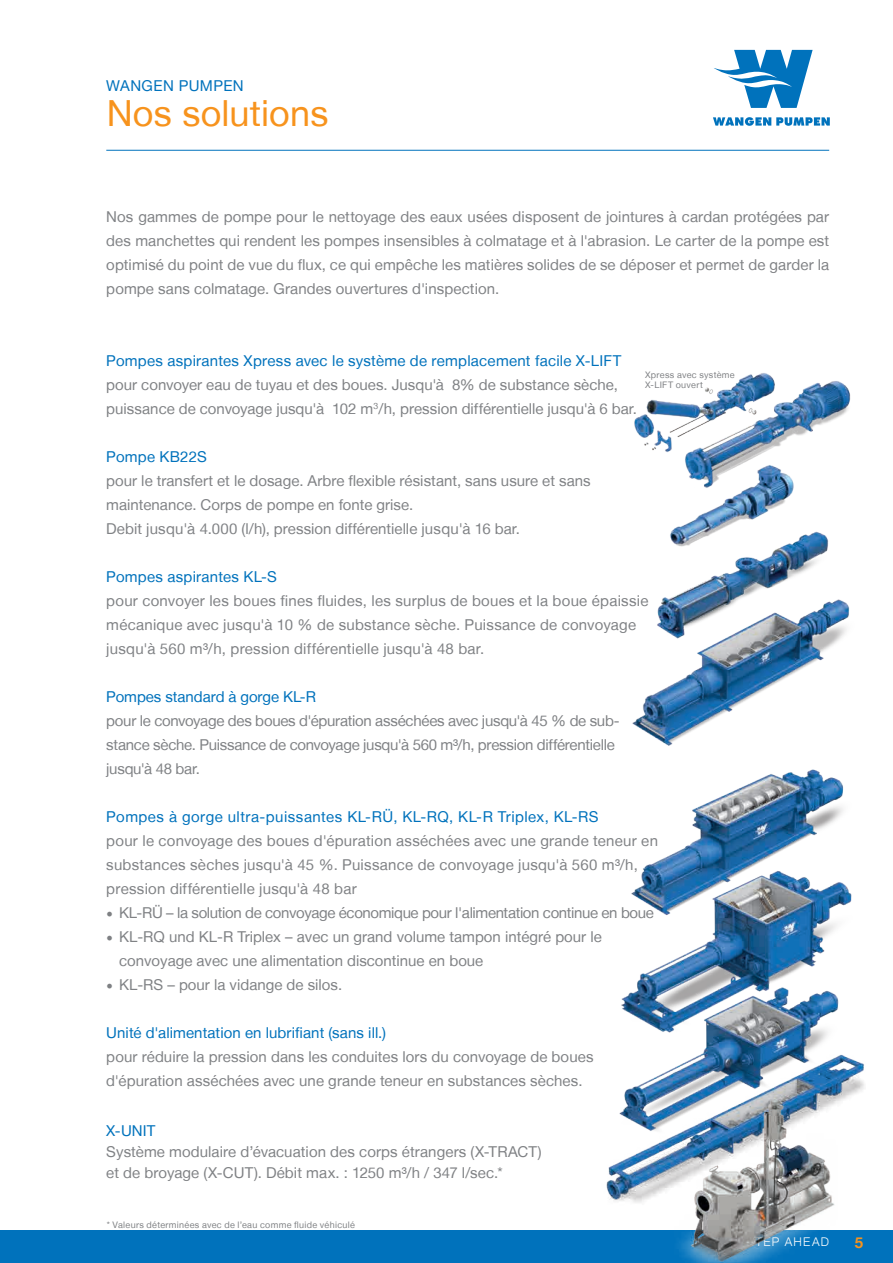
<style>
.page{position:relative;width:893px;height:1263px;background:#fff}
.page>*{position:absolute;margin:0;border:0;box-sizing:border-box;transform-origin:0 0}
.t1{font:36px "Helvetica Neue LT";letter-spacing:.005em;color:#f7931d}
.t2{font:15px/24px "Helvetica Neue LT";letter-spacing:.005em;color:#808285}
.t3{font:15px "Helvetica Neue LT";letter-spacing:.015em;color:#0072bc}
.t4{font:15px/24px "Helvetica Neue LT";letter-spacing:-.02em;color:#808285}
.t5{font:15px "Helvetica Neue LT";letter-spacing:-.025em;color:#808285}
.t6{font:700 15px "Helvetica Neue LT";color:#f7931d}
.t7{font:300 12px "Helvetica Neue LT";letter-spacing:.105em;color:#fff}
.t8{font:9px/10.5px "Helvetica Neue LT";letter-spacing:.035em;color:#808285}
.s1{font-family:"Minion Pro";font-size:18px;color:#7e8083}
</style>
<div class="page">
<hr style="left:106px;top:150px;width:723px;height:1px;background:#0072bc">
<svg style="left:713px;top:117px;width:117px;height:9px"></svg>
<svg style="left:714px;top:50px;width:99px;height:58px"></svg>
<div style="left:0;top:1230px;width:893px;height:33px;background:#0072bc"></div>
<img style="left:687px;top:532px;width:142px;height:58px">
<img style="left:632px;top:590px;width:218px;height:156px">
<img style="left:660px;top:769px;width:184px;height:97px">
<img style="left:660px;top:866px;width:192px;height:114px">
<img style="left:621px;top:980px;width:218px;height:72px">
<img style="left:606px;top:1052px;width:258px;height:151px">
<img style="left:807px;top:381px;width:44px;height:51px">
<img style="left:634px;top:373px;width:173px;height:86px">
<div style="left:103px;top:806px;width:557px;height:191px;background:#fff"></div>
<img style="left:670px;top:459px;width:149px;height:102px">
<img style="left:675px;top:1088px;width:162px;height:175px">
<p class="t3" style="left:106px;top:77px;width:139px">WANGEN PUMPEN</p>
<h1 class="t1" style="left:107px;top:92px;width:223px">Nos solutions</h1>
<p class="t2" style="left:106px;top:204px;width:724px;text-align:justify">Nos gammes de pompe pour le nettoyage des eaux usées disposent de jointures à cardan protégées par des manchettes qui rendent les pompes insensibles à colmatage et à l'abrasion. Le carter de la pompe est optimisé du point de vue du flux, ce qui empêche les matières solides de se déposer et permet de garder la pompe sans colmatage. Grandes ouvertures d'inspection.</p>
<p class="t3" style="left:106px;top:352px;width:517px">Pompes aspirantes Xpress avec le système de remplacement facile X-LIFT</p>
<p class="t2" style="left:106px;top:372px;width:532px">pour convoyer eau de tuyau et des boues. Jusqu'à 8% de substance sèche, puissance de convoyage jusqu'à 102 m<sup>3</sup>/h, pression différentielle jusqu'à 6 bar.</p>
<p class="t8" style="left:645px;top:369px;width:91px">Xpress avec système<br>X-LIFT ouvert</p>
<p class="t3" style="left:106px;top:448px;width:102px">Pompe KB22S</p>
<p class="t2" style="left:106px;top:468px;width:486px">pour le transfert et le dosage. Arbre flexible résistant, sans usure et sans maintenance. Corps de pompe en fonte grise.<br>Debit jusqu'à 4.000 (l/h), pression différentielle jusqu'à 16 bar.</p>
<p class="t3" style="left:106px;top:568px;width:172px">Pompes aspirantes KL-S</p>
<p class="t2" style="left:106px;top:588px;width:544px">pour convoyer les boues fines fluides, les surplus de boues et la boue épaissie mécanique avec jusqu'à 10 % de substance sèche. Puissance de convoyage jusqu'à 560 m³/h, pression différentielle jusqu'à 48 bar.</p>
<p class="t3" style="left:106px;top:688px;width:211px">Pompes standard à gorge KL-R</p>
<p class="t4" style="left:106px;top:708px;width:515px">pour le convoyage des boues d'épuration asséchées avec jusqu'à 45 % de sub&shy;stance sèche. Puissance de convoyage jusqu'à 560 m³/h, pression différentielle jusqu'à 48 bar.</p>
<p class="t3" style="left:106px;top:808px;width:494px">Pompes à gorge ultra-puissantes KL-RÜ, KL-RQ, KL-R Triplex, KL-RS</p>
<p class="t2" style="left:106px;top:828px;width:553px">pour le convoyage des boues d'épuration asséchées avec une grande teneur en substances sèches jusqu'à 45 %. Puissance de convoyage jusqu'à 560 m³/h, pression différentielle jusqu'à 48 bar</p>
<p class="t5" style="left:106px;top:904px;width:549px"><span class="s1">•</span> KL-RÜ – la solution de convoyage économique pour l'alimentation continue en boue</p>
<p class="t2" style="left:119px;top:924px;width:484px;text-indent:-13px"><span class="s1">•</span> KL-RQ und KL-R Triplex – avec un grand volume tampon intégré pour le convoyage avec une alimentation discontinue en boue</p>
<p class="t2" style="left:106px;top:972px;width:237px"><span class="s1">•</span> KL-RS – pour la vidange de silos.</p>
<p class="t3" style="left:106px;top:1024px;width:281px">Unité d'alimentation en lubrifiant (sans ill.)</p>
<p class="t2" style="left:106px;top:1044px;width:489px">pour réduire la pression dans les conduites lors du convoyage de boues d'épuration asséchées avec une grande teneur en substances sèches.</p>
<p class="t3" style="left:106px;top:1122px;width:51px">X-UNIT</p>
<p class="t2" style="left:106px;top:1141px;width:437px;line-height:21px">Système modulaire d’évacuation des corps étrangers (X-TRACT) et de broyage (X-CUT). Débit max. : 1250 m³/h / 347 l/sec.*</p>
<p class="t8" style="left:107px;top:1220px;width:250px">* Valeurs déterminées avec de l’eau comme fluide véhiculé</p>
<p class="t7" style="left:714px;top:1235px;width:116px">ONE STEP AHEAD</p>
<p class="t6" style="left:855px;top:1233px;width:10px">5</p>
</div>
